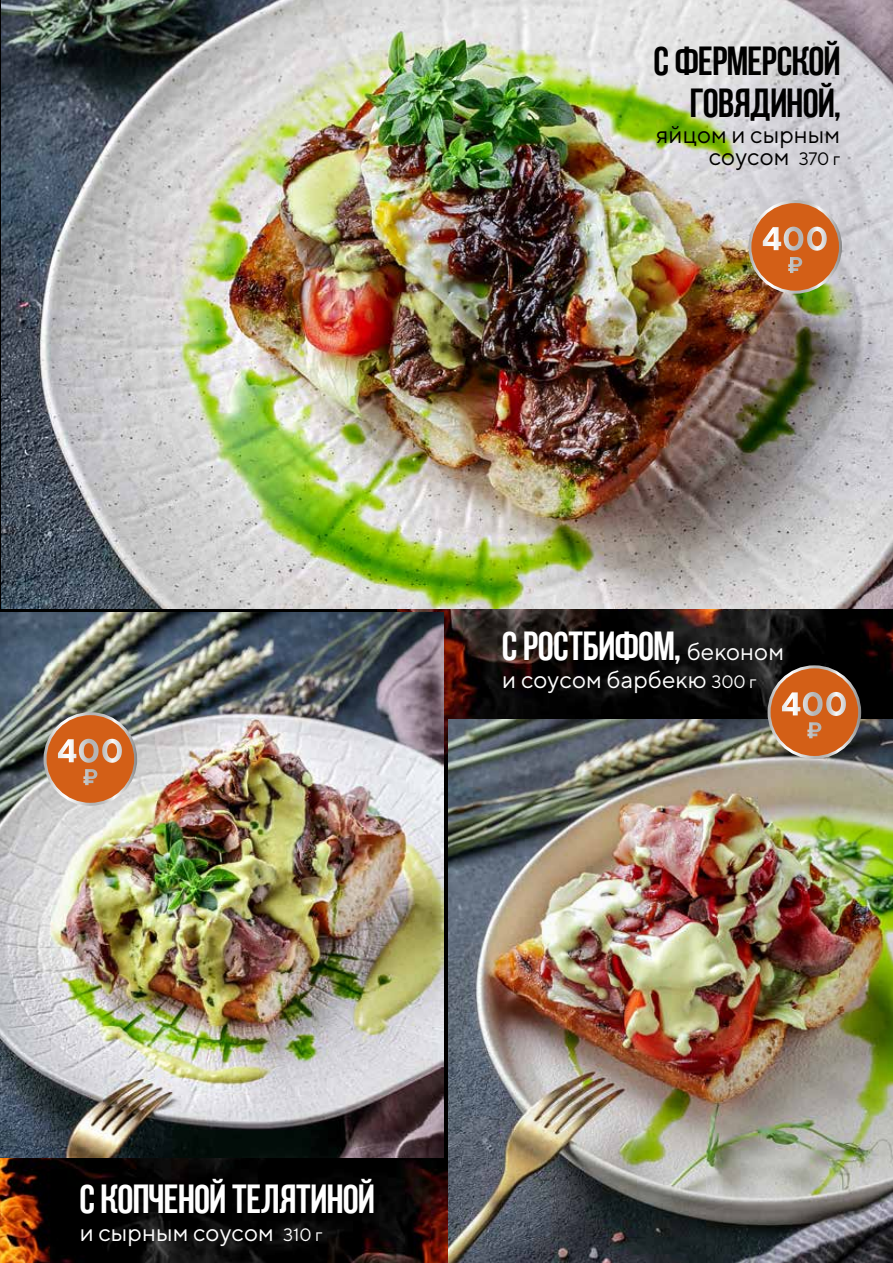
<style>
.page{position:relative;width:893px;height:1263px;background:#fff}
.page>*{position:absolute;margin:0;border:0;box-sizing:border-box;transform-origin:0 0}
.t1{font:40.5px "AA Bebas Neue";color:#fff}
.t2{font:40.5px/42px "AA Bebas Neue";color:#000;text-align:right}
.t3{font:700 32.85px "TT Norms";color:#fff}
.t4{font:24.3px "TT Norms";color:#fff}
.t5{font:24.3px/22.5px "TT Norms";color:#000;text-align:right}
.t6{font:700 22.95px "TT Norms";color:#fff}
.s1{font-size:18px}
.s2{font-family:"TT Norms";font-size:24.3px}
</style>
<div class="page">
<img style="left:1px;top:1117px;width:448px;height:146px">
<hr style="left:0;top:944px;width:1px;height:319px;background:#000">
<img style="left:397px;top:609px;width:496px;height:209px">
<img style="left:1px;top:0;width:892px;height:609px">
<img style="left:0;top:613px;width:444px;height:544px">
<img style="left:449px;top:720px;width:444px;height:543px">
<div style="left:750px;top:202px;width:90px;height:90px;background:#d35f17;border-radius:50%"></div>
<div style="left:748px;top:200px;width:94px;height:94px;border:3px solid #fff;border-radius:50%"></div>
<div style="left:45px;top:714px;width:91px;height:90px;background:#d35f17;border-radius:50%"></div>
<div style="left:44px;top:712px;width:93px;height:94px;border:3px solid #fff;border-radius:50%"></div>
<div style="left:769px;top:667px;width:91px;height:90px;background:#d35f17;border-radius:50%"></div>
<div style="left:767px;top:665px;width:94px;height:94px;border:3px solid #fff;border-radius:50%"></div>
<p class="t3" style="left:57px;top:730px;width:68px">400</p>
<p class="t6" style="left:82px;top:763px;width:17px">₽</p>
<p class="t2" style="left:654px;top:40px;width:188px">С фермерской говядиной,</p>
<p class="t5" style="left:656px;top:123px;width:186px">яйцом и сырным соусом <span class="s1">370 г</span></p>
<p class="t3" style="left:762px;top:218px;width:68px">400</p>
<p class="t6" style="left:787px;top:251px;width:17px">₽</p>
<p class="t1" style="left:502px;top:624px;width:283px">С ростбифом, <span class="s2">беконом</span></p>
<p class="t4" style="left:502px;top:665px;width:256px">и соусом барбекю <span class="s1">300 г</span></p>
<p class="t3" style="left:781px;top:683px;width:68px">400</p>
<p class="t6" style="left:806px;top:716px;width:17px">₽</p>
<p class="t1" style="left:80px;top:1176px;width:296px">С копченой телятиной</p>
<p class="t4" style="left:80px;top:1217px;width:244px">и сырным соусом <span class="s1">310 г</span></p>
</div>
